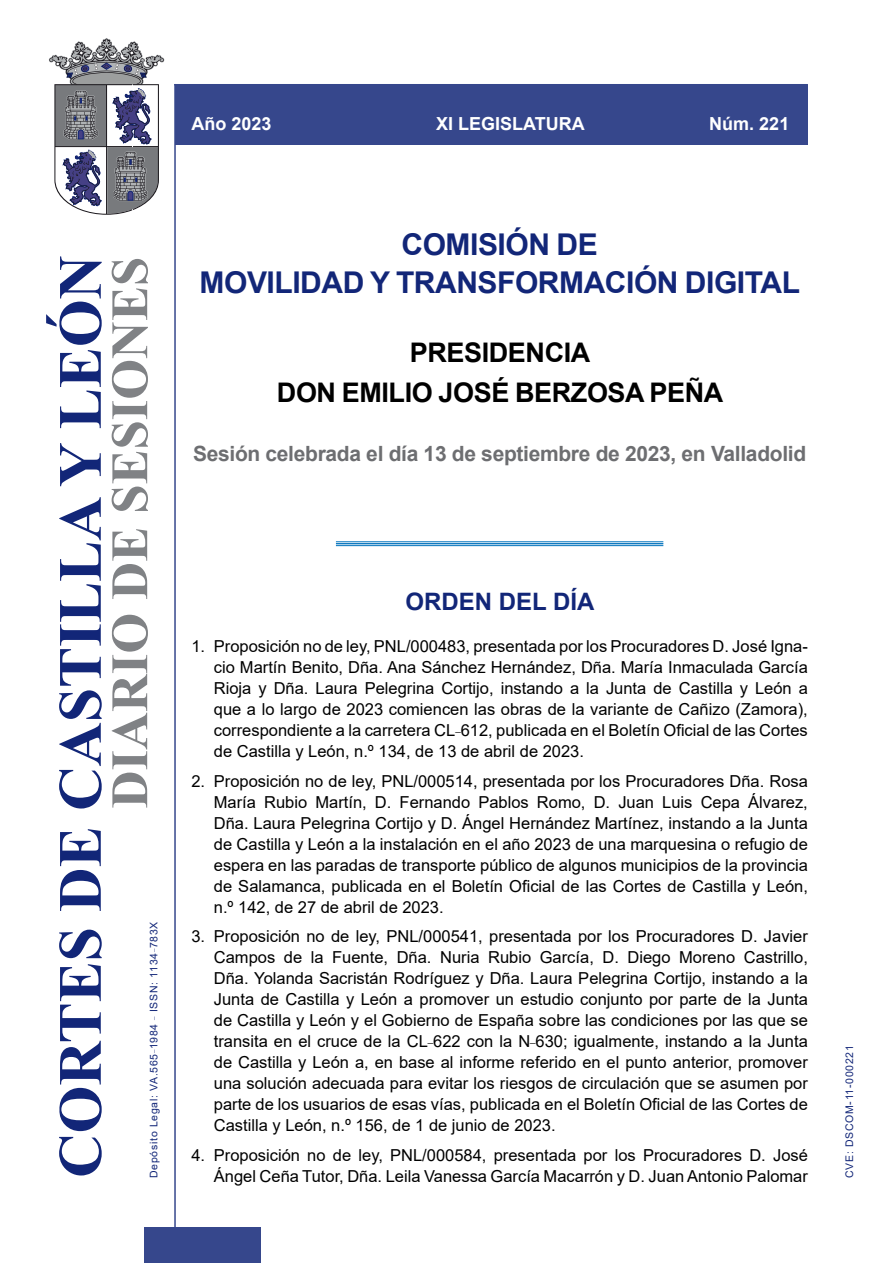
<style>
.page{position:relative;width:893px;height:1263px;background:#fff}
.page>*{position:absolute;margin:0;border:0;box-sizing:border-box;transform-origin:0 0}
.SesionComision{font:700 30px/37.5px "Arial";letter-spacing:-.015em;color:#122678;text-align:center}
.PresidenteComision{font:700 27px "Arial";letter-spacing:-.015em;color:#000}
.PresidenciaComision{font:700 27px "Arial";letter-spacing:-.015em;color:#000}
.OrdenDiaTitulo{font:700 24px "Arial";color:#122678}
.Celebracion{font:700 21px "Arial";letter-spacing:-.015em;color:#6d6e71}
.Numero{font:700 18px "Arial";color:#fff}
.OrdenDiaPUnto{font:16.5px/21px "Arial";color:#000;text-align:justify}
.t1{font:10.5px "Arial";letter-spacing:.065em;color:#122678}
</style>
<div class="page">
<hr style="left:174px;top:84px;width:2px;height:1179px;background:#36478c">
<div style="left:144px;top:1227px;width:117px;height:36px;background:#36478c"></div>
<hr style="left:174px;top:84px;width:634px;height:1px;background:#36478c">
<div style="left:175px;top:85px;width:633px;height:60px;background:#36478c"></div>
<svg style="left:49px;top:38px;width:115px;height:177px"></svg>
<hr style="left:336px;top:541px;width:327px;height:1px;background:#0072bc">
<hr style="left:336px;top:543px;width:327px;height:1px;background:#0072bc">
<hr style="left:336px;top:545px;width:327px;height:1px;background:#0072bc">
<svg style="left:46px;top:256px;width:56px;height:919px"></svg>
<svg style="left:112px;top:259px;width:36px;height:549px"></svg>
<p class="Numero" style="left:191px;top:111px;width:82px">Año 2023</p>
<p class="Numero" style="left:436px;top:111px;width:150px">XI LEGISLATURA</p>
<p class="Numero" style="left:709px;top:111px;width:82px">Núm. 221</p>
<p class="SesionComision" style="left:200px;top:226px;width:602px">COMISIÓN DE<br>MOVILIDAD Y TRANSFORMACIÓN DIGITAL</p>
<p class="PresidenciaComision" style="left:410px;top:334px;width:182px">PRESIDENCIA</p>
<p class="PresidenteComision" style="left:277px;top:373px;width:448px">DON EMILIO JOSÉ BERZOSA PEÑA</p>
<p class="Celebracion" style="left:193px;top:439px;width:615px">Sesión celebrada el día 13 de septiembre de 2023, en Valladolid</p>
<p class="t1" style="left:146px;top:1178px;width:258px;rotate:-90deg">Depósito Legal: VA.565<sup>_</sup>1984 <sup>_</sup> ISSN: 1134<sup>_</sup>783X</p>
<p class="OrdenDiaTitulo" style="left:406px;top:584px;width:190px">ORDEN DEL DÍA</p>
<p class="OrdenDiaPUnto" style="left:214px;top:636px;width:596px;text-indent:-22px">1. Proposición no de ley, PNL/000483, presentada por los Procuradores D. José Igna&shy;cio Martín Benito, Dña. Ana Sánchez Hernández, Dña. María Inmaculada García Rioja y Dña. Laura Pelegrina Cortijo, instando a la Junta de Castilla y León a que a lo largo de 2023 comiencen las obras de la variante de Cañizo (Zamora), correspondiente a la carretera CL<sup>_</sup>612, publicada en el Boletín Oficial de las Cortes de Castilla y León, n.º 134, de 13 de abril de 2023.</p>
<p class="OrdenDiaPUnto" style="left:214px;top:770px;width:596px;text-indent:-22px">2. Proposición no de ley, PNL/000514, presentada por los Procuradores Dña. Rosa María Rubio Martín, D. Fernando Pablos Romo, D. Juan Luis Cepa Álvarez, Dña. Laura Pelegrina Cortijo y D. Ángel Hernández Martínez, instando a la Junta de Castilla y León a la instalación en el año 2023 de una marquesina o refugio de espera en las paradas de transporte público de algunos municipios de la provincia de Salamanca, publicada en el Boletín Oficial de las Cortes de Castilla y León, n.º 142, de 27 de abril de 2023.</p>
<p class="OrdenDiaPUnto" style="left:214px;top:926px;width:596px;text-indent:-22px">3. Proposición no de ley, PNL/000541, presentada por los Procuradores D. Javier Campos de la Fuente, Dña. Nuria Rubio García, D. Diego Moreno Castrillo, Dña. Yolanda Sacristán Rodríguez y Dña. Laura Pelegrina Cortijo, instando a la Junta de Castilla y León a promover un estudio conjunto por parte de la Junta de Castilla y León y el Gobierno de España sobre las condiciones por las que se transita en el cruce de la CL<sup>_</sup>622 con la N<sup>_</sup>630; igualmente, instando a la Junta de Castilla y León a, en base al informe referido en el punto anterior, promover una solución adecuada para evitar los riesgos de circulación que se asumen por parte de los usuarios de esas vías, publicada en el Boletín Oficial de las Cortes de Castilla y León, n.º 156, de 1 de junio de 2023.</p>
<p class="OrdenDiaPUnto" style="left:191px;top:1144px;width:618px;text-align:right">4. Proposición no de ley, PNL/000584, presentada por los Procuradores D. José<br>Ángel Ceña Tutor, Dña. Leila Vanessa García Macarrón y D. Juan Antonio Palomar</p>
<p class="t1" style="left:842px;top:1178px;width:134px;rotate:-90deg">CVE: DSCOM-11-000221</p>
</div>
